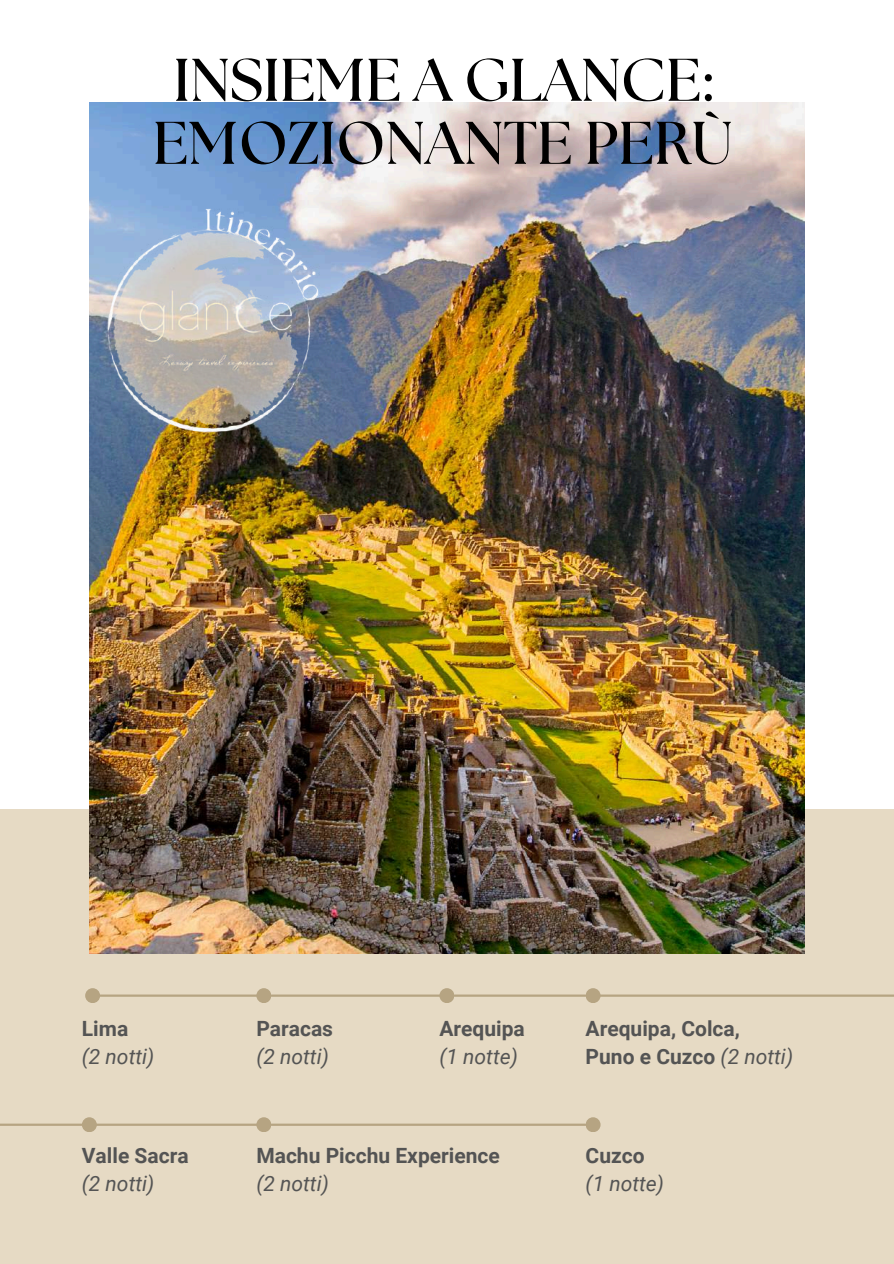
<style>
.page{position:relative;width:894px;height:1264px;background:#fff}
.page>*{position:absolute;margin:0;border:0;box-sizing:border-box;transform-origin:0 0}
.t1{font:700 60px/63px "The Seasons";color:#000;text-align:center}
.t2{font:700 21px/28.2px "Roboto";color:#545454}
.t3{font:italic 21px "Roboto";color:#545454}
.s1{font-weight:400;font-style:italic}
</style>
<div class="page">
<div style="left:0;top:809px;width:892px;height:454px;background:#e6dac4"></div>
<img style="left:89px;top:102px;width:715px;height:851px">
<hr style="left:93px;top:994px;width:800px;height:2px;background:#b6a482">
<hr style="left:0;top:1123px;width:593px;height:2px;background:#b6a482">
<div style="left:85px;top:988px;width:15px;height:15px;background:#b6a482;border-radius:50%"></div>
<div style="left:256px;top:988px;width:15px;height:15px;background:#b6a482;border-radius:50%"></div>
<div style="left:439px;top:988px;width:15px;height:15px;background:#b6a482;border-radius:50%"></div>
<div style="left:585px;top:988px;width:15px;height:15px;background:#b6a482;border-radius:50%"></div>
<div style="left:585px;top:1117px;width:15px;height:15px;background:#b6a482;border-radius:50%"></div>
<div style="left:256px;top:1117px;width:15px;height:15px;background:#b6a482;border-radius:50%"></div>
<div style="left:82px;top:1117px;width:15px;height:15px;background:#b6a482;border-radius:50%"></div>
<img style="left:89px;top:146px;width:313px;height:393px">
<h1 class="t1" style="left:153px;top:51px;width:581px">INSIEME A GLANCE:<br>EMOZIONANTE PERÙ</h1>
<p class="t2" style="left:82px;top:1014px;width:48px">Lima</p>
<p class="t3" style="left:82px;top:1044px;width:74px">(2 notti)</p>
<p class="t2" style="left:82px;top:1141px;width:108px">Valle Sacra</p>
<p class="t3" style="left:82px;top:1171px;width:74px">(2 notti)</p>
<p class="t2" style="left:256px;top:1014px;width:78px">Paracas</p>
<p class="t3" style="left:256px;top:1044px;width:74px">(2 notti)</p>
<p class="t2" style="left:439px;top:1014px;width:87px">Arequipa</p>
<p class="t3" style="left:439px;top:1044px;width:80px">(1 notte)</p>
<p class="t2" style="left:256px;top:1141px;width:245px">Machu Picchu Experience</p>
<p class="t3" style="left:256px;top:1171px;width:74px">(2 notti)</p>
<p class="t2" style="left:585px;top:1014px;width:209px">Arequipa, Colca,<br>Puno e Cuzco <span class="s1">(2 notti)</span></p>
<p class="t2" style="left:585px;top:1141px;width:60px">Cuzco</p>
<p class="t3" style="left:585px;top:1171px;width:80px">(1 notte)</p>
</div>
